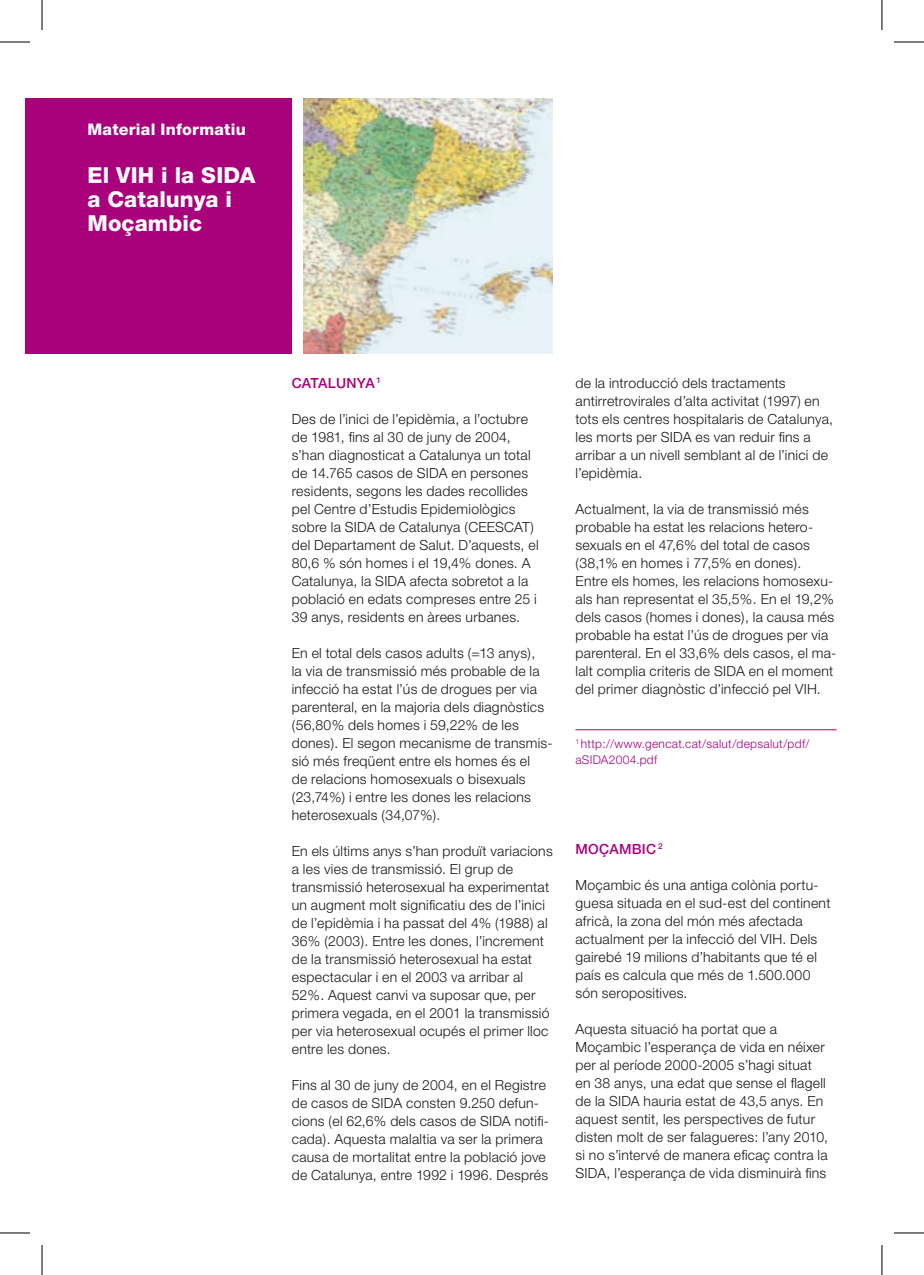
<style>
.page{position:relative;width:924px;height:1275px;background:#fff}
.page>*{position:absolute;margin:0;border:0;box-sizing:border-box;transform-origin:0 0}
.t1{font:800 22px/24px "Helvetica Neue";letter-spacing:.005em;color:#fff}
.t2{font:800 16px "Helvetica Neue";letter-spacing:.015em;color:#fff}
.t3{font:300 14px/18px "Helvetica Neue";letter-spacing:.02em;color:#1a171c}
.t4{font:500 14px "Helvetica Neue";letter-spacing:.02em;color:#a9007c}
.t5{font:300 12px/16px "Helvetica Neue";letter-spacing:.025em;color:#a9007c}
</style>
<div class="page">
<img style="left:303px;top:99px;width:249px;height:255px">
<hr style="left:575px;top:729px;width:261px;height:1px;background:#a9007c">
<div style="left:25px;top:99px;width:266px;height:255px;background:#a9007c"></div>
<hr style="left:0;top:42px;width:30px;height:1px;background:#000">
<hr style="left:893px;top:42px;width:30px;height:1px;background:#000">
<hr style="left:0;top:1232px;width:30px;height:1px;background:#000">
<hr style="left:893px;top:1232px;width:30px;height:1px;background:#000">
<hr style="left:42px;top:0;width:1px;height:30px;background:#000">
<hr style="left:42px;top:1245px;width:1px;height:30px;background:#000">
<hr style="left:881px;top:0;width:1px;height:30px;background:#000">
<hr style="left:881px;top:1245px;width:1px;height:30px;background:#000">
<p class="t2" style="left:87px;top:120px;width:160px">Material Informatiu</p>
<h1 class="t1" style="left:87px;top:163px;width:169px">El VIH i la SIDA a Catalunya i<br>Moçambic</h1>
<p class="t4" style="left:291px;top:374px;width:91px">CATALUNYA <sup>1</sup></p>
<p class="t3" style="left:291px;top:409px;width:248px">Des de l’inici de l’epidèmia, a l’octubre de 1981, fins al 30 de juny de 2004, s’han diagnosticat a Catalunya un total de 14.765 casos de SIDA en persones residents, segons les dades recollides pel Centre d’Estudis Epidemiològics sobre la SIDA de Catalunya (CEESCAT) del Departament de Salut. D’aquests, el 80,6 % són homes i el 19,4% dones. A Catalunya, la SIDA afecta sobretot a la població en edats compreses entre 25 i 39 anys, residents en àrees urbanes.</p>
<p class="t3" style="left:291px;top:643px;width:262px">En el total dels casos adults (=13 anys),<br>la via de transmissió més probable de la infecció ha estat l’ús de drogues per via parenteral, en la majoria dels diagnòstics (56,80% dels homes i 59,22% de les dones). El segon mecanisme de transmis&shy;sió més freqüent entre els homes és el<br>de relacions homosexuals o bisexuals (23,74%) i entre les dones les relacions heterosexuals (34,07%).</p>
<p class="t3" style="left:291px;top:841px;width:262px">En els últims anys s’han produït variacions a les vies de transmissió. El grup de transmissió heterosexual ha experimentat un augment molt significatiu des de l’inici de l’epidèmia i ha passat del 4% (1988) al 36% (2003). Entre les dones, l’increment de la transmissió heterosexual ha estat espectacular i en el 2003 va arribar al 52%. Aquest canvi va suposar que, per primera vegada, en el 2001 la transmissió per via heterosexual ocupés el primer lloc entre les dones.</p>
<p class="t3" style="left:291px;top:1075px;width:259px">Fins al 30 de juny de 2004, en el Registre de casos de SIDA consten 9.250 defun&shy;cions (el 62,6% dels casos de SIDA notifi&shy;cada). Aquesta malaltia va ser la primera causa de mortalitat entre la població jove de Catalunya, entre 1992 i 1996. Després</p>
<p class="t3" style="left:575px;top:373px;width:259px">de la introducció dels tractaments antirretrovirales d’alta activitat (1997) en tots els centres hospitalaris de Catalunya, les morts per SIDA es van reduir fins a arribar a un nivell semblant al de l’inici de l’epidèmia.</p>
<p class="t3" style="left:575px;top:499px;width:262px">Actualment, la via de transmissió més probable ha estat les relacions hetero&shy;sexuals en el 47,6% del total de casos (38,1% en homes i 77,5% en dones).<br>Entre els homes, les relacions homosexu&shy;als han representat el 35,5%. En el 19,2% dels casos (homes i dones), la causa més probable ha estat l’ús de drogues per via parenteral. En el 33,6% dels casos, el ma&shy;lalt complia criteris de SIDA en el moment del primer diagnòstic d’infecció pel VIH.</p>
<p class="t5" style="left:575px;top:735px;width:235px"><sup>1</sup> http://www.gencat.cat/salut/depsalut/pdf/ aSIDA2004.pdf</p>
<p class="t4" style="left:575px;top:840px;width:89px">MOÇAMBIC <sup>2</sup></p>
<p class="t3" style="left:575px;top:875px;width:256px">Moçambic és una antiga colònia portu&shy;guesa situada en el sud-est del continent africà, la zona del món més afectada actualment per la infecció del VIH. Dels gairebé 19 milions d’habitants que té el país es calcula que més de 1.500.000 són seropositives.</p>
<p class="t3" style="left:575px;top:1019px;width:254px">Aquesta situació ha portat que a Moçambic l’esperança de vida en néixer per al període 2000-2005 s’hagi situat en 38 anys, una edat que sense el flagell de la SIDA hauria estat de 43,5 anys. En aquest sentit, les perspectives de futur disten molt de ser falagueres: l’any 2010, si no s’intervé de manera eficaç contra la SIDA, l’esperança de vida disminuirà fins</p>
</div>
